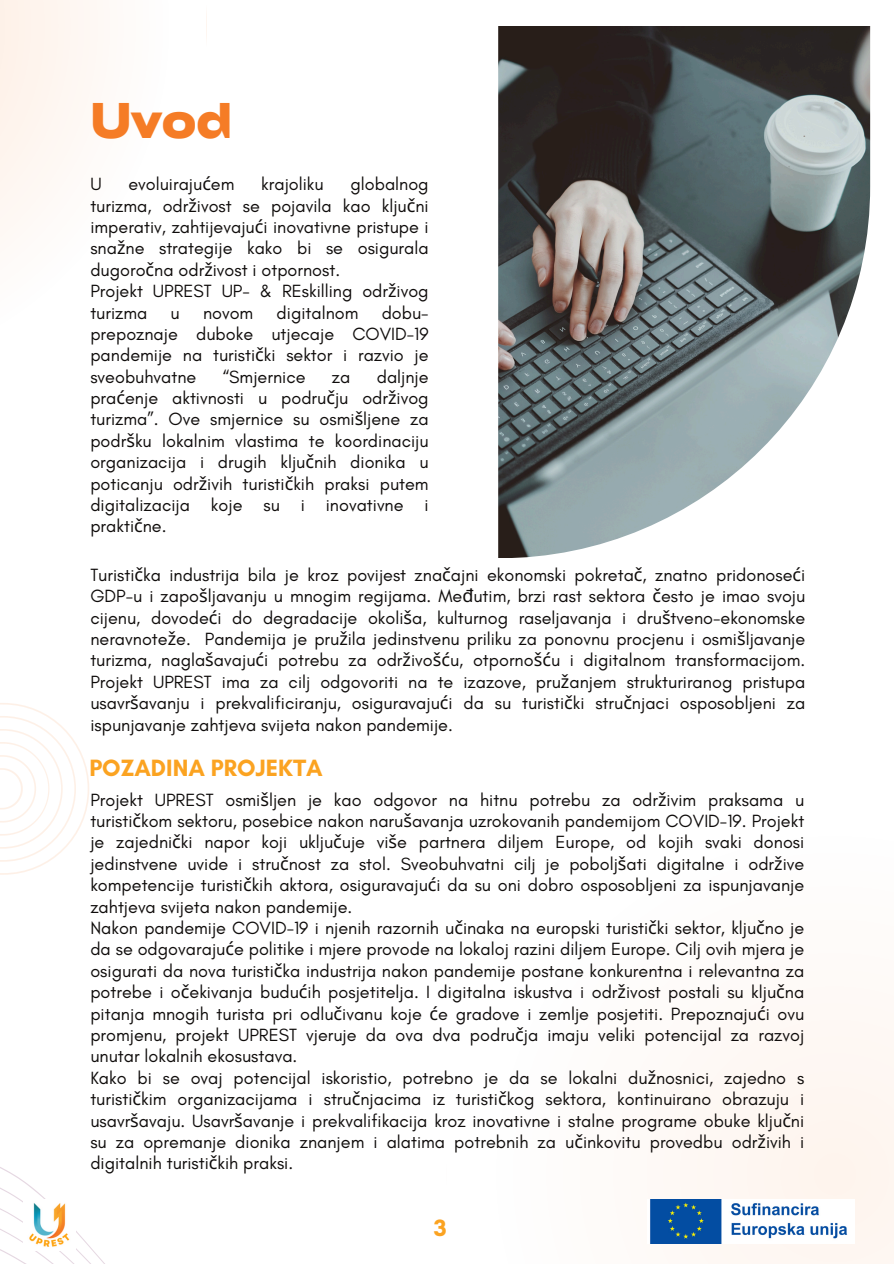
<style>
.page{position:relative;width:894px;height:1264px;background:#fff}
.page>*{position:absolute;margin:0;border:0;box-sizing:border-box;transform-origin:0 0}
.t1{font:700 expanded 48px "Cy Grotesk";color:#f57c26}
.t2{font:700 24px "Glacial Indifference";color:#fba321}
.t3{font:18px/21.3px "Glacial Indifference";color:#0f0c0b;text-align:justify}
.s1{font-family:"Noto Sans"}
</style>
<div class="page">
<div style="left:650px;top:1020px;width:243px;height:243px;background:#fef7f3"></div>
<img style="left:498px;top:26px;width:371px;height:532px">
<div style="left:0;top:0;width:98px;height:237px;background:#fef7f2"></div>
<svg style="left:0;top:703px;width:89px;height:171px"></svg>
<svg style="left:0;top:1167px;width:104px;height:96px"></svg>
<img style="left:650px;top:1199px;width:204px;height:43px">
<img style="left:24px;top:1199px;width:51px;height:51px">
<h1 class="t1" style="left:90px;top:90px;width:144px">Uvod</h1>
<p class="t3" style="left:90px;top:173px;width:13px">U</p>
<p class="t3" style="left:128px;top:173px;width:108px">evoluiraju<span class="s1">ć</span>em</p>
<p class="t3" style="left:261px;top:173px;width:64px">krajoliku</p>
<p class="t3" style="left:90px;top:173px;width:340px;text-indent:260px">globalnog turizma, odr<span class="s1">ž</span>ivost se pojavila kao klju<span class="s1">č</span>ni imperativ, zahtijevaju<span class="s1">ć</span>i inovativne pristupe i sna<span class="s1">ž</span>ne strategije kako bi se osigurala dugoro<span class="s1">č</span>na odr<span class="s1">ž</span>ivost i otpornost.</p>
<p class="t3" style="left:90px;top:280px;width:340px">Projekt UPREST UP- &amp; REskilling odr<span class="s1">ž</span>ivog turizma</p>
<p class="t3" style="left:90px;top:301px;width:340px;text-indent:291px">dobu&shy;prepoznaje duboke utjecaje COVID-19 pandemije na turisti<span class="s1">č</span>ki sektor i razvio je sveobuhvatne</p>
<p class="t3" style="left:170px;top:301px;width:11px">u</p>
<p class="t3" style="left:203px;top:301px;width:52px">novom</p>
<p class="t3" style="left:276px;top:301px;width:83px">digitalnom</p>
<p class="t3" style="left:90px;top:366px;width:340px;text-indent:286px">daljnje pra<span class="s1">ć</span>enje aktivnosti u podru<span class="s1">č</span>ju odr<span class="s1">ž</span>ivog turizma”. Ove smjernice su osmi<span class="s1">š</span>ljene za podr<span class="s1">š</span>ku lokalnim vlastima te koordinaciju organizacija i drugih klju<span class="s1">č</span>nih dionika u poticanju odr<span class="s1">ž</span>ivih turisti<span class="s1">č</span>kih praksi putem digitalizacija koje su i inovativne i prakti<span class="s1">č</span>ne.</p>
<p class="t3" style="left:223px;top:366px;width:84px">“Smjernice</p>
<p class="t3" style="left:332px;top:366px;width:20px">za</p>
<p class="t3" style="left:90px;top:564px;width:716px">Turisti<span class="s1">č</span>ka industrija bila je kroz povijest zna<span class="s1">č</span>ajni ekonomski pokreta<span class="s1">č</span>, znatno pridonose<span class="s1">ć</span>i GDP-u i zapo<span class="s1">š</span>ljavanju u mnogim regijama. Me<span class="s1">đ</span>utim, brzi rast sektora <span class="s1">č</span>esto je imao svoju cijenu, dovode<span class="s1">ć</span>i do degradacije okoli<span class="s1">š</span>a, kulturnog raseljavanja i dru<span class="s1">š</span>tveno-ekonomske neravnote<span class="s1">ž</span>e. Pandemija je pru<span class="s1">ž</span>ila jedinstvenu priliku za ponovnu procjenu i osmi<span class="s1">š</span>ljavanje turizma, nagla<span class="s1">š</span>avaju<span class="s1">ć</span>i potrebu za odr<span class="s1">ž</span>ivo<span class="s1">šć</span>u, otporno<span class="s1">šć</span>u i digitalnom transformacijom.<br>Projekt UPREST ima za cilj odgovoriti na te izazove, pru<span class="s1">ž</span>anjem strukturiranog pristupa usavr<span class="s1">š</span>avanju i prekvalificiranju, osiguravaju<span class="s1">ć</span>i da su turisti<span class="s1">č</span>ki stru<span class="s1">č</span>njaci osposobljeni za ispunjavanje zahtjeva svijeta nakon pandemije.</p>
<p class="t2" style="left:89px;top:753px;width:235px">POZADINA PROJEKTA</p>
<p class="t3" style="left:90px;top:788px;width:715px">Projekt UPREST osmi<span class="s1">š</span>ljen je kao odgovor na hitnu potrebu za odr<span class="s1">ž</span>ivim praksama u turisti<span class="s1">č</span>kom sektoru, posebice nakon naru<span class="s1">š</span>avanja uzrokovanih pandemijom COVID-19. Projekt je zajedni<span class="s1">č</span>ki napor koji uklju<span class="s1">č</span>uje vi<span class="s1">š</span>e partnera diljem Europe, od kojih svaki donosi jedinstvene uvide i stru<span class="s1">č</span>nost za stol. Sveobuhvatni cilj je pobolj<span class="s1">š</span>ati digitalne i odr<span class="s1">ž</span>ive kompetencije turisti<span class="s1">č</span>kih aktora, osiguravaju<span class="s1">ć</span>i da su oni dobro osposobljeni za ispunjavanje zahtjeva svijeta nakon pandemije.</p>
<p class="t3" style="left:90px;top:917px;width:715px">Nakon pandemije COVID-19 i njenih razornih u<span class="s1">č</span>inaka na europski turisti<span class="s1">č</span>ki sektor, klju<span class="s1">č</span>no je da se odgovaraju<span class="s1">ć</span>e politike i mjere provode na lokaloj razini diljem Europe. Cilj ovih mjera je osigurati da nova turisti<span class="s1">č</span>ka industrija nakon pandemije postane konkurentna i relevantna za potrebe i o<span class="s1">č</span>ekivanja budu<span class="s1">ć</span>ih posjetitelja. I digitalna iskustva i odr<span class="s1">ž</span>ivost postali su klju<span class="s1">č</span>na pitanja mnogih turista pri odlu<span class="s1">č</span>ivanu koje <span class="s1">ć</span>e gradove i zemlje posjetiti. Prepoznaju<span class="s1">ć</span>i ovu promjenu, projekt UPREST vjeruje da ova dva podru<span class="s1">č</span>ja imaju veliki potencijal za razvoj unutar lokalnih ekosustava.</p>
<p class="t3" style="left:90px;top:1066px;width:715px">Kako bi se ovaj potencijal iskoristio, potrebno je da se lokalni du<span class="s1">ž</span>nosnici, zajedno s turisti<span class="s1">č</span>kim organizacijama i stru<span class="s1">č</span>njacima iz turisti<span class="s1">č</span>kog sektora, kontinuirano obrazuju i usavr<span class="s1">š</span>avaju. Usavr<span class="s1">š</span>avanje i prekvalifikacija kroz inovativne i stalne programe obuke klju<span class="s1">č</span>ni su za opremanje dionika znanjem i alatima potrebnih za u<span class="s1">č</span>inkovitu provedbu odr<span class="s1">ž</span>ivih i digitalnih turisti<span class="s1">č</span>kih praksi.</p>
<p class="t2" style="left:434px;top:1213px;width:14px">3</p>
</div>
